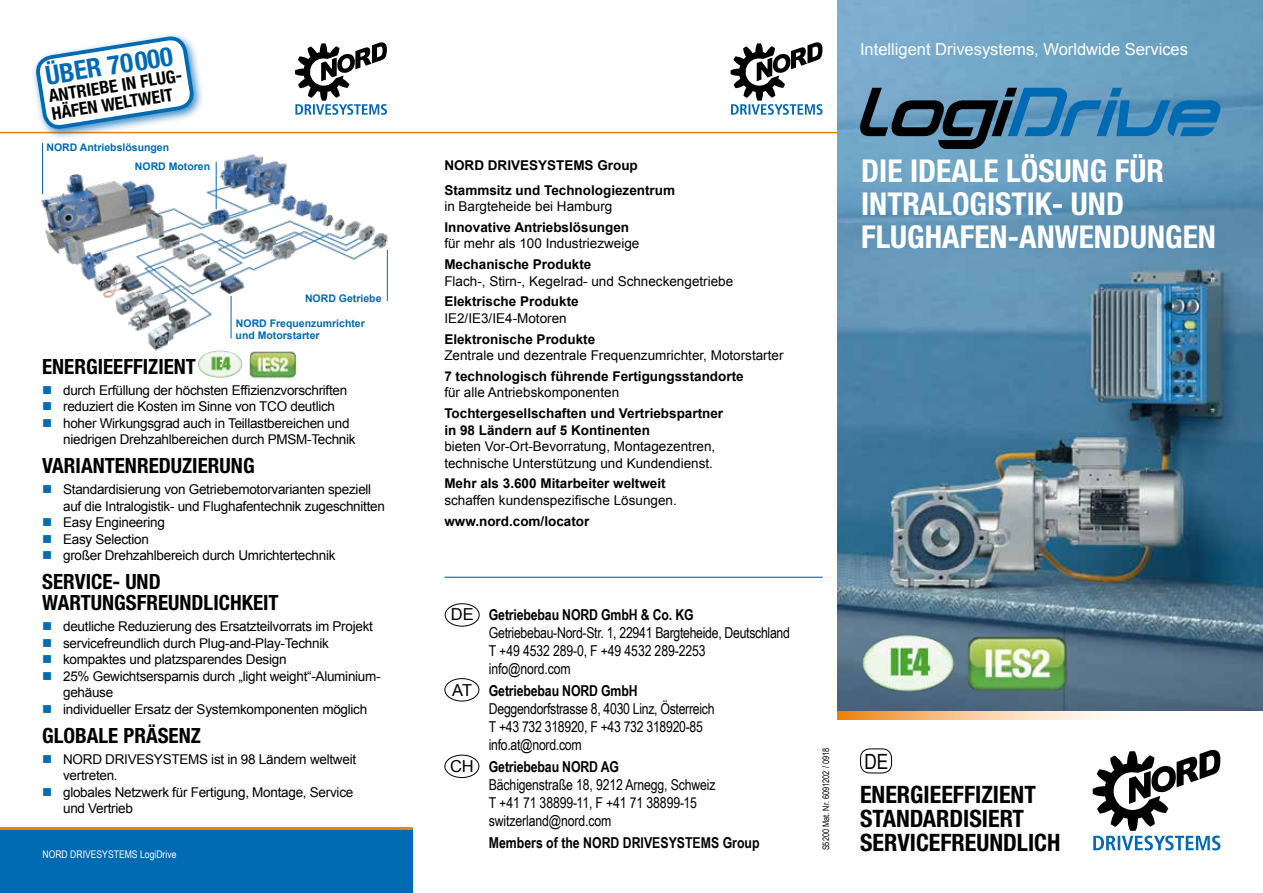
<style>
.page{position:relative;width:1263px;height:893px;background:#fff}
.page>*{position:absolute;margin:0;border:0;box-sizing:border-box;transform-origin:0 0}
.t1{font:700 condensed 31.5px/33px "Helvetica Neue";color:#fff}
.t2{font:700 condensed 26.4px "Helvetica Neue";color:#006ab3}
.t3{font:700 condensed 24px/24px "Helvetica Neue";color:#000}
.t4{font:700 condensed 21px/21px "Helvetica Neue";color:#000}
.t5{font:21px "Arial Narrow";color:#000}
.t6{font:700 condensed 17.7px/17.7px "Helvetica Neue";color:#000}
.t7{font:16.5px "Arial";color:#fff}
.t8{font:16.5px "Arial";color:#000}
.t9{font:15px/18px "Arial Narrow";letter-spacing:-.02em;color:#000}
.t10{font:700 15px "Arial Narrow";letter-spacing:-.01em;color:#000}
.t11{font:13.5px/16.5px "Arial";letter-spacing:-.02em;color:#000}
.t12{font:13.5px/16.5px "Arial";color:#000}
.t13{font:700 13.5px/25px "Arial";color:#000}
.t14{font:700 10.5px/12px "Arial";color:#006ab3}
.t15{font:10.5px "Arial Narrow";color:#fff}
.t16{font:9px "Arial Narrow";color:#000}
.s1{color:#006ab3}
</style>
<div class="page">
<hr style="left:0;top:132px;width:838px;height:1px;background:#ee7f00">
<img style="left:41px;top:154px;width:347px;height:212px">
<img style="left:838px;top:0;width:425px;height:711px">
<div style="left:0;top:828px;width:412px;height:65px;background:#006ab3"></div>
<hr style="left:0;top:827px;width:412px;height:3px;background:#ee7f00">
<svg style="left:1093px;top:750px;width:127px;height:100px"></svg>
<img style="left:198px;top:350px;width:44px;height:28px">
<img style="left:248px;top:344px;width:50px;height:35px">
<img style="left:860px;top:632px;width:95px;height:61px">
<img style="left:964px;top:621px;width:106px;height:85px">
<svg style="left:295px;top:42px;width:92px;height:73px"></svg>
<svg style="left:856px;top:88px;width:367px;height:61px;background:#457c9f"></svg>
<hr style="left:42px;top:143px;width:1px;height:51px;background:#006ab3">
<hr style="left:216px;top:162px;width:1px;height:47px;background:#006ab3">
<hr style="left:387px;top:250px;width:1px;height:51px;background:#006ab3">
<hr style="left:231px;top:296px;width:1px;height:42px;background:#006ab3">
<svg style="left:838px;top:711px;width:275px;height:9px;background:#f9c895"></svg>
<svg style="left:730px;top:42px;width:92px;height:73px"></svg>
<div style="left:860px;top:748px;width:32px;height:25px;border:1px solid #000;border-radius:9px"></div>
<div style="left:31px;top:32px;width:174px;height:108px;background:#006ab3;opacity:.75"></div>
<svg style="left:36px;top:32px;width:158px;height:130px"></svg>
<hr style="left:444px;top:577px;width:379px;height:1px;background:#006ab3">
<div style="left:445px;top:603px;width:35px;height:23px;border:1px solid #000;border-radius:50%"></div>
<div style="left:444px;top:678px;width:35px;height:23px;border:1px solid #000;border-radius:50%"></div>
<div style="left:444px;top:755px;width:35px;height:23px;border:1px solid #000;border-radius:50%"></div>
<h2 class="t2" style="left:43px;top:60px;width:130px;rotate:-9deg">ÜBER 70000</h2>
<h3 class="t6" style="left:48px;top:87px;width:139px;rotate:-9deg">ANTRIEBE IN FLUG-<br>HÄFEN WELTWEIT</h3>
<p class="t14" style="left:47px;top:141px;width:124px">NORD Antriebslösungen</p>
<p class="t14" style="left:135px;top:161px;width:77px">NORD Motoren</p>
<p class="t14" style="left:305px;top:293px;width:78px">NORD Getriebe</p>
<p class="t14" style="left:236px;top:318px;width:131px">NORD Frequenzumrichter und Motorstarter</p>
<h3 class="t4" style="left:42px;top:356px;width:155px">ENERGIEEFFIZIENT</h3>
<p class="t11" style="left:42px;top:382px;width:307px"><span class="s1">■</span> durch Erfüllung der höchsten Effizienzvorschriften</p>
<p class="t11" style="left:42px;top:398px;width:294px"><span class="s1">■</span> reduziert die Kosten im Sinne von TCO deutlich</p>
<p class="t11" style="left:63px;top:415px;width:294px;text-indent:-21px"><span class="s1">■</span> hoher Wirkungsgrad auch in Teillastbereichen und niedrigen Drehzahlbereichen durch PMSM-Technik</p>
<h3 class="t4" style="left:42px;top:455px;width:214px">VARIANTENREDUZIERUNG</h3>
<p class="t11" style="left:63px;top:481px;width:323px;text-indent:-21px"><span class="s1">■</span> Standardisierung von Getriebemotorvarianten speziell auf die Intralogistik- und Flughafentechnik zugeschnitten</p>
<p class="t11" style="left:42px;top:514px;width:124px"><span class="s1">■</span> Easy Engineering</p>
<p class="t11" style="left:42px;top:531px;width:108px"><span class="s1">■</span> Easy Selection</p>
<p class="t11" style="left:42px;top:547px;width:295px"><span class="s1">■</span> großer Drehzahlbereich durch Umrichtertechnik</p>
<h3 class="t4" style="left:42px;top:571px;width:238px">SERVICE- UND<br>WARTUNGSFREUNDLICHKEIT</h3>
<p class="t11" style="left:42px;top:618px;width:332px"><span class="s1">■</span> deutliche Reduzierung des Ersatzteilvorrats im Projekt</p>
<p class="t11" style="left:42px;top:635px;width:288px"><span class="s1">■</span> servicefreundlich durch Plug-and-Play-Technik</p>
<p class="t11" style="left:42px;top:651px;width:246px"><span class="s1">■</span> kompaktes und platzsparendes Design</p>
<p class="t11" style="left:63px;top:668px;width:319px;text-indent:-21px"><span class="s1">■</span> 25% Gewichtsersparnis durch „light weight“-Aluminium&shy;gehäuse</p>
<p class="t11" style="left:42px;top:701px;width:327px"><span class="s1">■</span> individueller Ersatz der Systemkomponenten möglich</p>
<h3 class="t4" style="left:42px;top:725px;width:160px">GLOBALE PRÄSENZ</h3>
<p class="t11" style="left:63px;top:751px;width:294px;text-indent:-21px"><span class="s1">■</span> NORD DRIVESYSTEMS ist in 98 Ländern weltweit vertreten.</p>
<p class="t11" style="left:63px;top:784px;width:292px;text-indent:-21px"><span class="s1">■</span> globales Netzwerk für Fertigung, Montage, Service und Vertrieb</p>
<p class="t15" style="left:43px;top:847px;width:135px">NORD DRIVESYSTEMS LogiDrive</p>
<p class="t7" style="left:860px;top:38px;width:329px">Intelligent Drivesystems, Worldwide Services</p>
<p class="t13" style="left:444px;top:153px;width:232px">NORD DRIVESYSTEMS Group<br>Stammsitz und Technologiezentrum</p>
<p class="t12" style="left:444px;top:198px;width:170px">in Bargteheide bei Hamburg</p>
<p class="t13" style="left:444px;top:215px;width:186px">Innovative Antriebslösungen</p>
<p class="t12" style="left:444px;top:235px;width:197px">für mehr als 100 Industriezweige</p>
<p class="t13" style="left:444px;top:252px;width:149px">Mechanische Produkte</p>
<p class="t12" style="left:444px;top:273px;width:290px">Flach-, Stirn-, Kegelrad- und Schneckengetriebe</p>
<p class="t13" style="left:444px;top:290px;width:136px">Elektrische Produkte</p>
<p class="t12" style="left:444px;top:310px;width:124px">IE2/IE3/IE4-Motoren</p>
<p class="t13" style="left:444px;top:327px;width:152px">Elektronische Produkte</p>
<p class="t12" style="left:444px;top:347px;width:341px">Zentrale und dezentrale Frequenzumrichter, Motorstarter</p>
<p class="t13" style="left:444px;top:364px;width:301px">7 technologisch führende Fertigungsstandorte</p>
<p class="t12" style="left:444px;top:384px;width:176px">für alle Antriebskomponenten</p>
<p class="t13" style="left:444px;top:406px;width:280px;line-height:16.5px">Tochtergesellschaften und Vertriebspartner in 98 Ländern auf 5 Kontinenten</p>
<p class="t12" style="left:444px;top:438px;width:272px">bieten Vor-Ort-Bevorratung, Montagezentren, technische Unterstützung und Kundendienst.</p>
<p class="t13" style="left:444px;top:471px;width:223px">Mehr als 3.600 Mitarbeiter weltweit</p>
<p class="t12" style="left:444px;top:492px;width:234px">schaffen kundenspezifische Lösungen.</p>
<p class="t13" style="left:444px;top:509px;width:147px">www.nord.com/locator</p>
<p class="t8" style="left:451px;top:604px;width:24px">DE</p>
<p class="t8" style="left:452px;top:679px;width:21px">AT</p>
<p class="t8" style="left:450px;top:755px;width:25px">CH</p>
<p class="t10" style="left:489px;top:603px;width:206px">Getriebebau NORD GmbH &amp; Co. KG</p>
<p class="t9" style="left:489px;top:623px;width:303px">Getriebebau-Nord-Str. 1, 22941 Bargteheide, Deutschland<br>T +49 4532 289-0, F +49 4532 289-2253 info@nord.com</p>
<p class="t10" style="left:489px;top:679px;width:150px">Getriebebau NORD GmbH</p>
<p class="t9" style="left:489px;top:699px;width:227px">Deggendorfstrasse 8, 4030 Linz, Österreich<br>T +43 732 318920, F +43 732 318920-85 info.at@nord.com</p>
<p class="t10" style="left:489px;top:755px;width:132px">Getriebebau NORD AG</p>
<p class="t9" style="left:489px;top:775px;width:228px">Bächigenstraße 18, 9212 Arnegg, Schweiz<br>T +41 71 38899-11, F +41 71 38899-15 switzerland@nord.com</p>
<p class="t10" style="left:489px;top:832px;width:272px">Members of the NORD DRIVESYSTEMS Group</p>
<h1 class="t1" style="left:861px;top:154px;width:356px">DIE IDEALE LÖSUNG FÜR<br>INTRALOGISTIK- UND<br>FLUGHAFEN-ANWENDUNGEN</h1>
<p class="t16" style="left:819px;top:850px;width:104px;rotate:-90deg">S5200 Mat. Nr. 6091202 / 0918</p>
<h3 class="t5" style="left:864px;top:746px;width:25px">DE</h3>
<h3 class="t3" style="left:860px;top:782px;width:202px">ENERGIEEFFIZIENT<br>STANDARDISIERT<br>SERVICEFREUNDLICH</h3>
</div>
